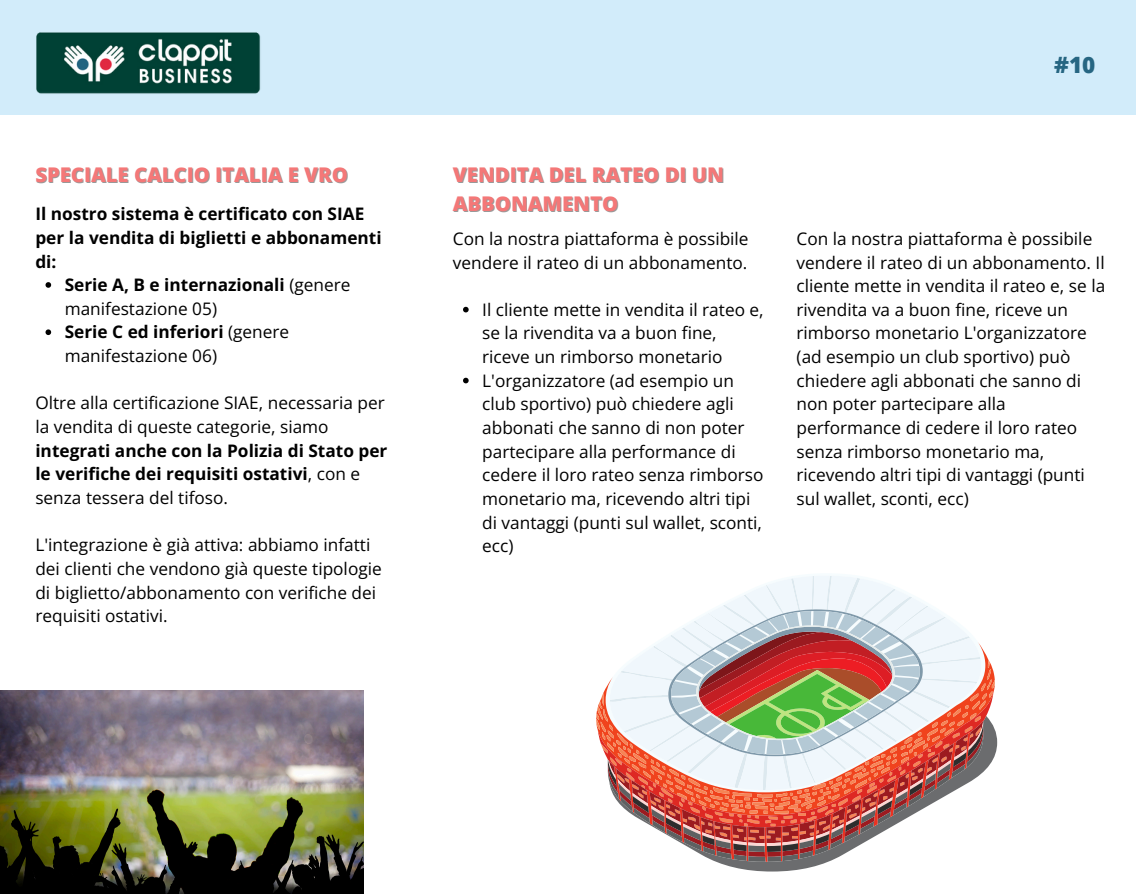
<style>
.page{position:relative;width:1136px;height:894px;background:#fff}
.page>*{position:absolute;margin:0;border:0;box-sizing:border-box;transform-origin:0 0}
.t1{font:800 22.5px "Open Sans";color:#266682}
.t2{font:800 20.25px "Open Sans";color:#f47878}
.t3{font:17.25px/23.7px "Open Sans";color:#000}
.t4{font:700 17.25px/23.7px "Open Sans";color:#000}
.s1{font-weight:700}
</style>
<div class="page">
<svg style="left:463px;top:307px;width:5px;height:5px"></svg>
<svg style="left:463px;top:377px;width:5px;height:6px"></svg>
<svg style="left:714px;top:728px;width:282px;height:143px"></svg>
<svg style="left:663px;top:576px;width:309px;height:65px;fill:#f5fbfd"></svg>
<svg style="left:668px;top:609px;width:254px;height:32px"></svg>
<svg style="left:634px;top:641px;width:355px;height:19px"></svg>
<svg style="left:596px;top:660px;width:398px;height:180px"></svg>
<svg style="left:597px;top:692px;width:396px;height:134px"></svg>
<svg style="left:607px;top:723px;width:376px;height:10px"></svg>
<svg style="left:607px;top:733px;width:376px;height:128px"></svg>
<div style="left:0;top:0;width:1135px;height:114px;background:#d2ecfa"></div>
<img style="left:36px;top:32px;width:225px;height:62px">
<img style="left:0;top:690px;width:363px;height:203px">
<svg style="left:45px;top:282px;width:6px;height:6px"></svg>
<svg style="left:45px;top:329px;width:6px;height:6px"></svg>
<p class="t2" style="left:35px;top:161px;width:314px">SPECIALE CALCIO ITALIA E VRO</p>
<p class="t4" style="left:35px;top:201px;width:347px">Il nostro sistema è certificato con SIAE per la vendita di biglietti e abbonamenti di:</p>
<p class="t3" style="left:65px;top:272px;width:287px"><span class="s1">Serie A, B e internazionali</span> (genere manifestazione 05)</p>
<p class="t3" style="left:65px;top:320px;width:226px"><span class="s1">Serie C ed inferiori</span> (genere manifestazione 06)</p>
<h2 class="t3" style="left:35px;top:390px;width:353px">Oltre alla certificazione SIAE, necessaria per la vendita di queste categorie, siamo <span class="s1">integrati anche con la Polizia di Stato per le verifiche dei requisiti ostativi</span>, con e senza tessera del tifoso.</h2>
<p class="t3" style="left:35px;top:532px;width:348px">L'integrazione è già attiva: abbiamo infatti dei clienti che vendono già queste tipologie di biglietto/abbonamento con verifiche dei requisiti ostativi.</p>
<p class="t1" style="left:1053px;top:49px;width:43px">#10</p>
<h3 class="t2" style="left:453px;top:161px;width:272px">VENDITA DEL RATEO DI UN</h3>
<p class="t2" style="left:453px;top:189px;width:167px">ABBONAMENTO</p>
<p class="t3" style="left:453px;top:226px;width:297px">Con la nostra piattaforma è possibile vendere il rateo di un abbonamento.</p>
<p class="t3" style="left:482px;top:297px;width:283px">Il cliente mette in vendita il rateo e, se la rivendita va a buon fine, riceve un rimborso monetario<br>L'organizzatore (ad esempio un club sportivo) può chiedere agli abbonati che sanno di non poter partecipare alla performance di cedere il loro rateo senza rimborso monetario ma, ricevendo altri tipi di vantaggi (punti sul wallet, sconti, ecc)</p>
<p class="t3" style="left:796px;top:226px;width:310px">Con la nostra piattaforma è possibile vendere il rateo di un abbonamento. Il cliente mette in vendita il rateo e, se la rivendita va a buon fine, riceve un rimborso monetario L'organizzatore (ad esempio un club sportivo) può chiedere agli abbonati che sanno di non poter partecipare alla performance di cedere il loro rateo senza rimborso monetario ma, ricevendo altri tipi di vantaggi (punti sul wallet, sconti, ecc)</p>
</div>
